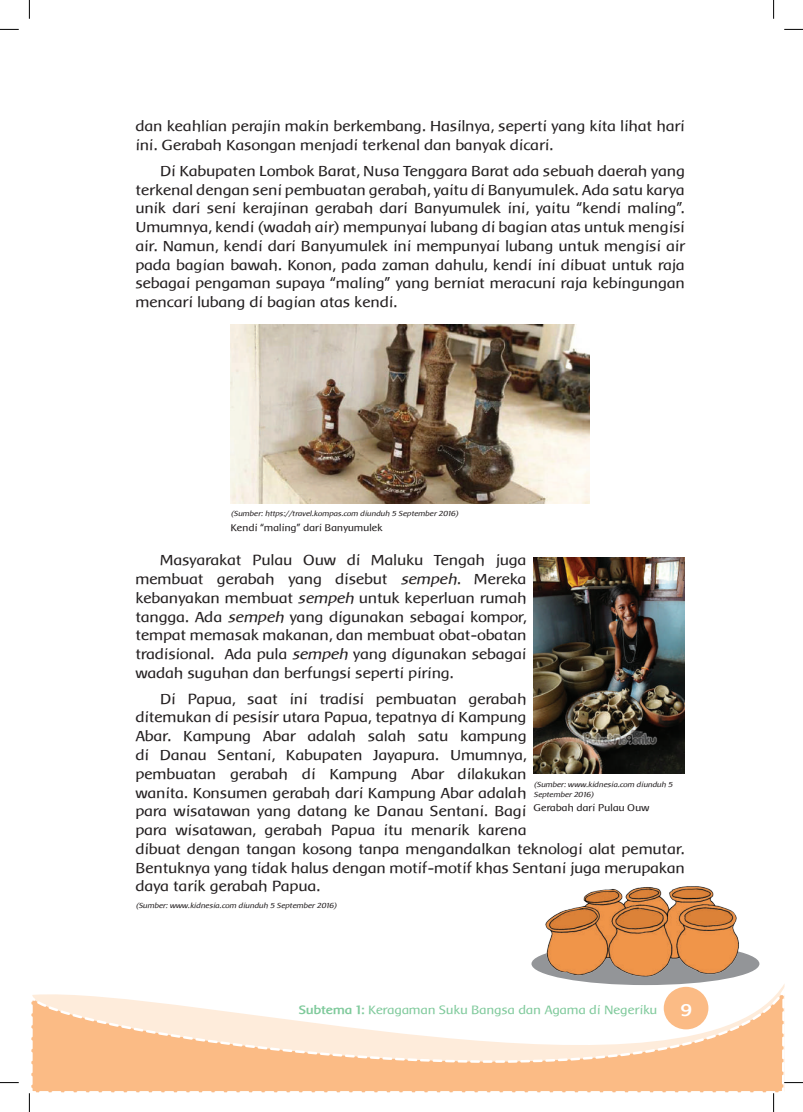
<style>
.page{position:relative;width:803px;height:1112px;background:#fff}
.page>*{position:absolute;margin:0;border:0;box-sizing:border-box;transform-origin:0 0}
.t1{font:700 17.5px "Baar Metanoia";color:#fff}
.t2{font:15px/18.8px "Baar Metanoia";color:#231f20}
.t3{font:12.5px "Baar Metanoia";color:#80ca9c}
.t4{font:10px "Baar Metanoia";color:#231f20}
.t5{font:italic 7.5px/10px "Baar Metanoia";color:#231f20}
.s1{font-style:italic}
.s2{font-weight:700}
</style>
<div class="page">
<svg style="left:31px;top:985px;width:753px;height:107px"></svg>
<img style="left:231px;top:324px;width:359px;height:179px">
<img style="left:534px;top:557px;width:150px;height:216px">
<img style="left:529px;top:886px;width:219px;height:102px">
<svg style="left:0;top:29px;width:19px;height:1px"></svg>
<svg style="left:784px;top:29px;width:19px;height:1px"></svg>
<svg style="left:0;top:1082px;width:19px;height:1px"></svg>
<svg style="left:781px;top:996px;width:22px;height:92px"></svg>
<svg style="left:29px;top:0;width:1px;height:19px"></svg>
<svg style="left:29px;top:1093px;width:1px;height:18px"></svg>
<svg style="left:773px;top:0;width:1px;height:19px"></svg>
<svg style="left:38px;top:1090px;width:736px;height:21px"></svg>
<p class="t2" style="left:136px;top:117px;width:551px">dan keahlian perajin makin berkembang. Hasilnya, seperti yang kita lihat hari ini. Gerabah Kasongan menjadi terkenal dan banyak dicari.</p>
<p class="t2" style="left:136px;top:161px;width:551px;text-align:justify;text-indent:25px">Di Kabupaten Lombok Barat, Nusa Tenggara Barat ada sebuah daerah yang terkenal dengan seni pembuatan gerabah, yaitu di Banyumulek. Ada satu karya unik dari seni kerajinan gerabah dari Banyumulek ini, yaitu “kendi maling”.<br>Umumnya, kendi (wadah air) mempunyai lubang di bagian atas untuk mengisi air. Namun, kendi dari Banyumulek ini mempunyai lubang untuk mengisi air pada bagian bawah. Konon, pada zaman dahulu, kendi ini dibuat untuk raja sebagai pengaman supaya “maling” yang berniat meracuni raja kebingungan mencari lubang di bagian atas kendi.</p>
<p class="t5" style="left:231px;top:509px;width:229px">(Sumber: https://travel.kompas.com diunduh 5 September 2016)</p>
<p class="t4" style="left:231px;top:522px;width:153px">Kendi “maling” dari Banyumulek</p>
<p class="t2" style="left:136px;top:551px;width:392px;text-align:justify;text-indent:25px">Masyarakat Pulau Ouw di Maluku Tengah juga membuat gerabah yang disebut <span class="s1">sempeh</span>. Mereka kebanyakan membuat <span class="s1">sempeh</span> untuk keperluan rumah tangga. Ada <span class="s1">sempeh</span> yang digunakan sebagai kompor, tempat memasak makanan, dan membuat obat-obatan tradisional. Ada pula <span class="s1">sempeh</span> yang digunakan sebagai wadah suguhan dan berfungsi seperti piring.</p>
<p class="t2" style="left:136px;top:689px;width:551px;text-indent:25px">Di Papua, saat ini tradisi pembuatan gerabah<br>ditemukan di pesisir utara Papua, tepatnya di Kampung<br>Abar. Kampung Abar adalah salah satu kampung<br>di Danau Sentani, Kabupaten Jayapura. Umumnya,<br>pembuatan gerabah di Kampung Abar dilakukan<br>wanita. Konsumen gerabah dari Kampung Abar adalah<br>para wisatawan yang datang ke Danau Sentani. Bagi<br>para wisatawan, gerabah Papua itu menarik karena<br>dibuat dengan tangan kosong tanpa mengandalkan teknologi alat pemutar.<br>Bentuknya yang tidak halus dengan motif-motif khas Sentani juga merupakan daya tarik gerabah Papua.</p>
<p class="t5" style="left:136px;top:900px;width:203px">(Sumber: www.kidnesia.com diunduh 5 September 2016)</p>
<p class="t5" style="left:534px;top:778px;width:140px">(Sumber: www.kidnesia.com diunduh 5<br>September 2016)</p>
<p class="t4" style="left:534px;top:802px;width:117px">Gerabah dari Pulau Ouw</p>
<p class="t3" style="left:299px;top:1002px;width:360px"><span class="s2">Subtema 1:</span> Keragaman Suku Bangsa dan Agama di Negeriku</p>
<p class="t1" style="left:681px;top:1000px;width:12px">9</p>
</div>
